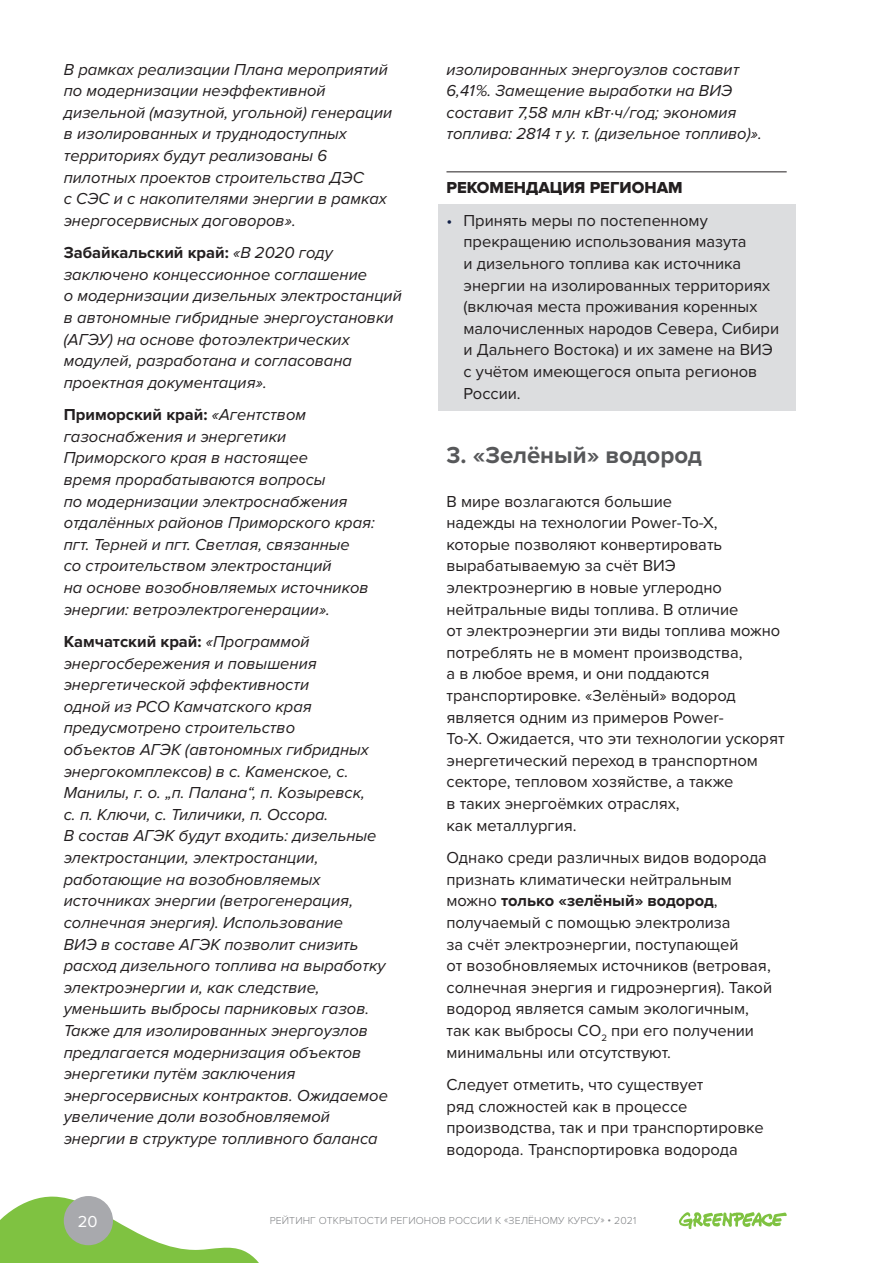
<style>
.page{position:relative;width:893px;height:1263px;background:#fff}
.page>*{position:absolute;margin:0;border:0;box-sizing:border-box;transform-origin:0 0}
.header_2_2{font:700 24px "Proxima Nova";color:#57585a}
.main{font:italic 16.5px/21.6px "Proxima Nova";color:#231f20}
.main-2{font:16.5px/21.6px "Proxima Nova";color:#231f20}
.rec_1{font:16.5px "Proxima Nova Extrabld";color:#231f20}
.t1{font:16.5px "Proxima Nova";color:#fff}
.t2{font:300 10.5px "Proxima Nova";letter-spacing:.01em;color:#808285}
.s1{font-weight:700;font-style:normal}
.s2{color:#101f46}
.s3{font-weight:700}
</style>
<div class="page">
<hr style="left:446px;top:171px;width:341px;height:1px;background:#231f20">
<div style="left:438px;top:204px;width:357px;height:207px;background:#dcdddf"></div>
<svg style="left:0;top:1196px;width:259px;height:67px"></svg>
<div style="left:64px;top:1196px;width:49px;height:49px;background:#a8a9ad;border-radius:50%"></div>
<svg style="left:679px;top:1212px;width:108px;height:17px"></svg>
<p class="main" style="left:64px;top:59px;width:330px">В рамках реализации Плана мероприятий по модернизации неэффективной дизельной (мазутной, угольной) генерации в изолированных и труднодоступных территориях будут реализованы 6 пилотных проектов строительства ДЭС<br>с СЭС и с накопителями энергии в рамках энергосервисных договоров».</p>
<p class="main" style="left:64px;top:242px;width:340px"><span class="s1">Забайкальский край:</span> «В 2020 году заключено концессионное соглашение<br>о модернизации дизельных электростанций в автономные гибридные энергоустановки (АГЭУ) на основе фотоэлектрических модулей, разработана и согласована проектная документация».</p>
<p class="main" style="left:64px;top:404px;width:313px"><span class="s1">Приморский край:</span> «Агентством газоснабжения и энергетики Приморского края в настоящее<br>время прорабатываются вопросы<br>по модернизации электроснабжения отдалённых районов Приморского края: пгт. Терней и пгт. Светлая, связанные<br>со строительством электростанций<br>на основе возобновляемых источников энергии: ветроэлектрогенерации».</p>
<p class="main" style="left:64px;top:631px;width:326px"><span class="s1">Камчатский край:</span> «Программой энергосбережения и повышения энергетической эффективности<br>одной из РСО Камчатского края предусмотрено строительство<br>объектов АГЭК (автономных гибридных энергокомплексов) в с. Каменское, с.<br>Манилы, г. о. „п. Палана“, п. Козыревск,<br>с. п. Ключи, с. Тиличики, п. Оссора.<br>В состав АГЭК будут входить: дизельные электростанции, электростанции, работающие на возобновляемых источниках энергии (ветрогенерация, солнечная энергия). Использование<br>ВИЭ в составе АГЭК позволит снизить расход дизельного топлива на выработку электроэнергии и, как следствие, уменьшить выбросы парниковых газов.<br>Также для изолированных энергоузлов предлагается модернизация объектов энергетики путём заключения энергосервисных контрактов. Ожидаемое увеличение доли возобновляемой энергии в структуре топливного баланса</p>
<p class="main" style="left:446px;top:59px;width:317px">изолированных энергоузлов составит 6,41%. Замещение выработки на ВИЭ составит 7,58 млн кВт⋅ч/год; экономия топлива: 2814 т у. т. (дизельное топливо)».</p>
<p class="rec_1" style="left:446px;top:178px;width:238px">РЕКОМЕНДАЦИЯ РЕГИОНАМ</p>
<p class="main-2" style="left:463px;top:209px;width:317px;text-indent:-17px"><span class="s2">•</span> Принять меры по постепенному прекращению использования мазута<br>и дизельного топлива как источника энергии на изолированных территориях (включая места проживания коренных малочисленных народов Севера, Сибири и Дальнего Востока) и их замене на ВИЭ с учётом имеющегося опыта регионов<br>России.</p>
<p class="header_2_2" style="left:446px;top:437px;width:257px">3. «Зелёный» водород</p>
<p class="main-2" style="left:446px;top:490px;width:340px">В мире возлагаются большие<br>надежды на технологии Power-To-X, которые позволяют конвертировать вырабатываемую за счёт ВИЭ электроэнергию в новые углеродно нейтральные виды топлива. В отличие<br>от электроэнергии эти виды топлива можно потреблять не в момент производства,<br>а в любое время, и они поддаются транспортировке. «Зелёный» водород является одним из примеров Power-<br>To-X. Ожидается, что эти технологии ускорят энергетический переход в транспортном секторе, тепловом хозяйстве, а также<br>в таких энергоёмких отраслях,<br>как металлургия.</p>
<p class="main-2" style="left:446px;top:846px;width:327px">Однако среди различных видов водорода признать климатически нейтральным можно <span class="s3">только «зелёный» водород</span>, получаемый с помощью электролиза<br>за счёт электроэнергии, поступающей<br>от возобновляемых источников (ветровая, солнечная энергия и гидроэнергия). Такой водород является самым экологичным, так как выбросы СО<sub>2</sub> при его получении минимальны или отсутствуют.</p>
<p class="main-2" style="left:446px;top:1073px;width:319px">Следует отметить, что существует<br>ряд сложностей как в процессе производства, так и при транспортировке водорода. Транспортировка водорода</p>
<p class="t1" style="left:78px;top:1209px;width:21px">20</p>
<p class="t2" style="left:270px;top:1214px;width:368px">РЕЙТИНГ ОТКРЫТОСТИ РЕГИОНОВ РОССИИ К «ЗЕЛЁНОМУ КУРСУ» • 2021</p>
</div>
